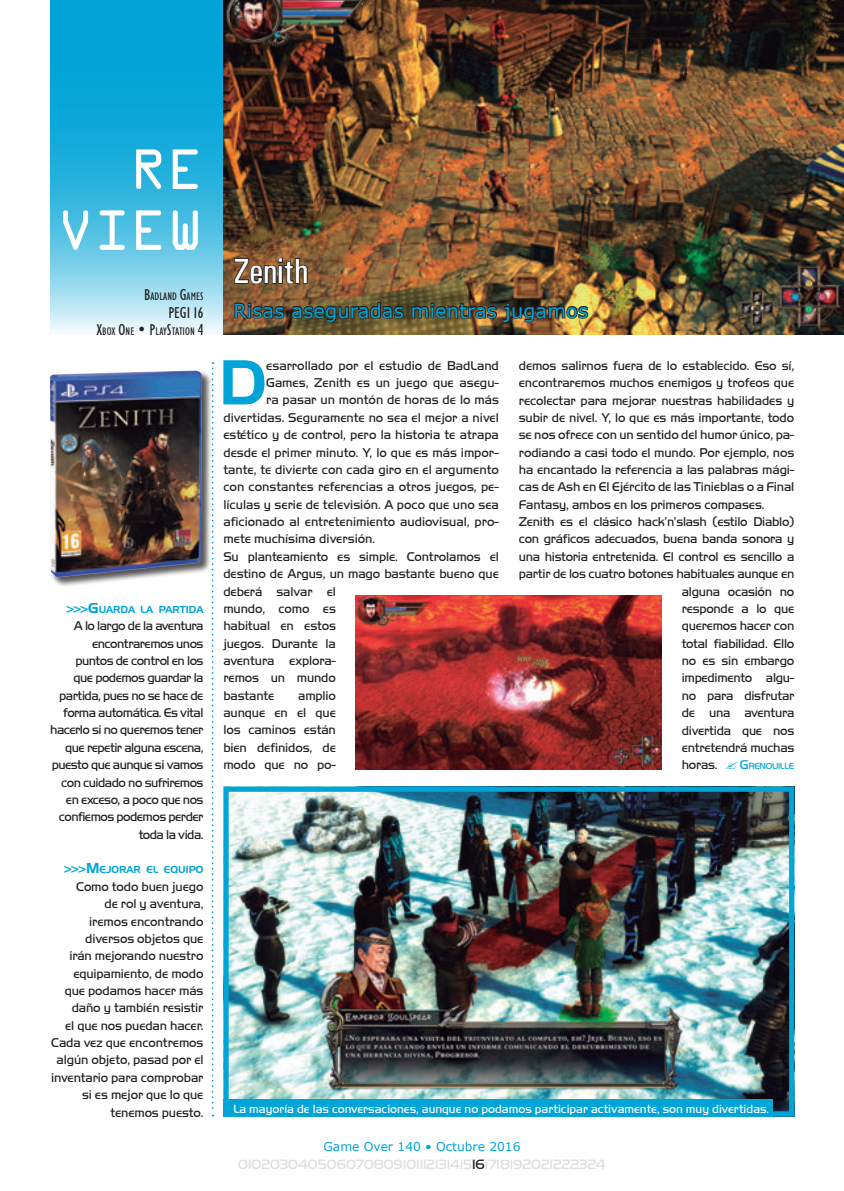
<style>
.page{position:relative;width:844px;height:1191px;background:#fff}
.page>*{position:absolute;margin:0;border:0;box-sizing:border-box;transform-origin:0 0}
.t1{font:61.43px "Handel Gothic BT";color:#00a4d7}
.t2{font:50.75px/60.9px "OCRA Std";color:#fff}
.t3{font:500 condensed 35px "Univers";color:#fff}
.t4{font:19.25px "Verdana";letter-spacing:.01em;color:#00a4d7}
.t5{font:condensed 15.75px "Humanist 521 BT";color:#231f20}
.t6{font:14px "Handel Got D Ligh";color:#dcdddf}
.t7{font:13.12px/17.3px "Handel Got D Ligh";letter-spacing:-.01em;color:#231f20;text-align:right}
.t8{font:13.12px/17.3px "Handel Got D Ligh";letter-spacing:-.04em;color:#231f20;text-align:right}
.t9{font:12.25px "Handel Got D Ligh";color:#fff}
.t10{font:12.25px "Verdana";color:#00a4d7}
.t11{font:condensed 11.03px "Humanist 521 BT";color:#231f20}
.t12{font:9.8px "Handel Gothic BT";color:#00a4d7}
.t13{font:9.1px "Handel Got D Ligh";letter-spacing:-.03em;color:#00a4d7}
.s1{font-size:15.75px}
.s2{font-size:12.25px}
.s3{font-size:14px}
.s4{font-size:13.12px}
.s5{color:#231f20}
</style>
<div class="page">
<svg style="left:50px;top:0;width:173px;height:333px;background:#3db9e0"></svg>
<img style="left:223px;top:0;width:620px;height:335px">
<img style="left:229px;top:792px;width:559px;height:318px">
<div style="left:223px;top:786px;width:571px;height:330px;border:5px solid #00a4d7"></div>
<img style="left:233px;top:301px;width:356px;height:22px">
<svg style="left:233px;top:257px;width:75px;height:28px;background:#5f432b"></svg>
<div style="left:223px;top:1099px;width:550px;height:17px;background:#00a4d7"></div>
<svg style="left:212px;top:362px;width:1px;height:754px"></svg>
<div style="left:50px;top:370px;width:162px;height:217px;background:#231f20;opacity:.75"></div>
<img style="left:50px;top:370px;width:145px;height:206px">
<img style="left:356px;top:595px;width:305px;height:174px">
<h2 class="t2" style="left:57px;top:144px;width:148px;text-indent:73px">RE<br>VIEW</h2>
<p class="t11" style="left:144px;top:290px;width:61px"><span class="s1">B</span>ADLAND <span class="s1">G</span>AMES</p>
<p class="t5" style="left:168px;top:303px;width:37px">PEGI 16</p>
<p class="t11" style="left:96px;top:325px;width:109px"><span class="s1">X</span>BOX <span class="s1">O</span>NE <span class="s1">• P</span>LAY<span class="s1">S</span>TATION <span class="s1">4</span></p>
<p class="t12" style="left:65px;top:603px;width:140px"><span class="s2">&gt;&gt;&gt;</span><span class="s3">G</span>UARDA LA PARTIDA</p>
<p class="t8" style="left:50px;top:617px;width:155px">A lo largo de la aventura encontraremos unos<br>puntos de control en los<br>que podemos guardar la partida, pues no se hace de forma automática. Es vital hacerlo si no queremos tener que repetir alguna escena, puesto que aunque si vamos con cuidado no sufriremos en exceso, a poco que nos confiemos podemos perder toda la vida.</p>
<p class="t12" style="left:63px;top:864px;width:142px"><span class="s2">&gt;&gt;&gt;</span><span class="s3">M</span> EJORAR EL EQUIPO</p>
<p class="t7" style="left:51px;top:878px;width:154px">Como todo buen juego<br>de rol y aventura,<br>iremos encontrando diversos objetos que<br>irán mejorando nuestro equipamiento, de modo que podamos hacer más daño y también resistir<br>el que nos puedan hacer.<br>Cada vez que encontremos algún objeto, pasad por el inventario para comprobar si es mejor que lo que tenemos puesto.</p>
<h3 class="t3" style="left:233px;top:250px;width:76px">Zenith</h3>
<h3 class="t4" style="left:233px;top:297px;width:356px">Risas aseguradas mientras jugamos</h3>
<h1 class="t1" style="left:219px;top:345px;width:49px">D</h1>
<p class="t7" style="left:266px;top:357px;width:234px">esarrollado por el estudio de BadLand</p>
<p class="t7" style="left:518px;top:357px;width:277px">demos salirnos fuera de lo establecido. Eso sí,</p>
<p class="t7" style="left:518px;top:374px;width:277px">encontraremos muchos enemigos y trofeos que</p>
<p class="t7" style="left:518px;top:391px;width:277px">recolectar para mejorar nuestras habilidades y</p>
<p class="t7" style="left:518px;top:409px;width:277px">subir de nivel. Y, lo que es más importante, todo</p>
<p class="t7" style="left:518px;top:426px;width:277px">se nos ofrece con un sentido del humor único, pa-</p>
<p class="t7" style="left:518px;top:444px;width:277px">rodiando a casi todo el mundo. Por ejemplo, nos</p>
<p class="t7" style="left:518px;top:461px;width:277px">ha encantado la referencia a las palabras mági-</p>
<p class="t7" style="left:518px;top:478px;width:277px">cas de Ash en El Ejército de las Tinieblas o a Final</p>
<p class="t7" style="left:518px;top:496px;width:247px">Fantasy, ambos en los primeros compases.</p>
<p class="t7" style="left:518px;top:513px;width:277px">Zenith es el clásico hack’n’slash (estilo Diablo)</p>
<p class="t7" style="left:518px;top:530px;width:277px">con gráficos adecuados, buena banda sonora y</p>
<p class="t7" style="left:518px;top:548px;width:277px">una historia entretenida. El control es sencillo a</p>
<p class="t7" style="left:518px;top:565px;width:277px">partir de los cuatro botones habituales aunque en</p>
<p class="t7" style="left:681px;top:582px;width:114px">alguna ocasión no</p>
<p class="t7" style="left:681px;top:600px;width:114px">responde a lo que</p>
<p class="t7" style="left:681px;top:617px;width:114px">queremos hacer con</p>
<p class="t7" style="left:681px;top:635px;width:114px">total fiabilidad. Ello</p>
<p class="t7" style="left:681px;top:652px;width:114px">no es sin embargo</p>
<p class="t7" style="left:681px;top:669px;width:114px">impedimento algu-</p>
<p class="t7" style="left:681px;top:687px;width:114px">no para disfrutar</p>
<p class="t7" style="left:681px;top:704px;width:114px">de una aventura</p>
<p class="t7" style="left:681px;top:721px;width:114px">divertida que nos</p>
<p class="t7" style="left:681px;top:739px;width:114px">entretendrá muchas</p>
<p class="t7" style="left:681px;top:756px;width:37px">horas.</p>
<p class="t13" style="left:739px;top:761px;width:56px"><span class="s4">G</span>RENOUILLE</p>
<p class="t7" style="left:266px;top:374px;width:234px">Games, Zenith es un juego que asegu-</p>
<p class="t7" style="left:266px;top:391px;width:234px">ra pasar un montón de horas de lo más</p>
<p class="t7" style="left:223px;top:409px;width:277px">divertidas. Seguramente no sea el mejor a nivel</p>
<p class="t7" style="left:223px;top:426px;width:277px">estético y de control, pero la historia te atrapa</p>
<p class="t7" style="left:223px;top:443px;width:277px">desde el primer minuto. Y, lo que es más impor-</p>
<p class="t7" style="left:223px;top:461px;width:277px">tante, te divierte con cada giro en el argumento</p>
<p class="t7" style="left:223px;top:478px;width:277px">con constantes referencias a otros juegos, pe-</p>
<p class="t7" style="left:223px;top:496px;width:277px">lículas y serie de televisión. A poco que uno sea</p>
<p class="t7" style="left:223px;top:513px;width:277px">aficionado al entretenimiento audiovisual, pro-</p>
<p class="t7" style="left:223px;top:530px;width:153px">mete muchísima diversión.</p>
<p class="t7" style="left:223px;top:548px;width:277px">Su planteamiento es simple. Controlamos el</p>
<p class="t7" style="left:223px;top:565px;width:277px">destino de Argus, un mago bastante bueno que</p>
<p class="t7" style="left:223px;top:582px;width:114px">deberá salvar el</p>
<p class="t7" style="left:223px;top:600px;width:114px">mundo, como es</p>
<p class="t7" style="left:223px;top:617px;width:114px">habitual en estos</p>
<p class="t7" style="left:223px;top:634px;width:114px">juegos. Durante la</p>
<p class="t7" style="left:223px;top:652px;width:114px">aventura explora-</p>
<p class="t7" style="left:223px;top:669px;width:114px">remos un mundo</p>
<p class="t7" style="left:223px;top:687px;width:52px">bastante</p>
<p class="t7" style="left:223px;top:687px;width:114px;text-align:justify;text-indent:75px">amplio aunque en el que los caminos están bien definidos, de modo que no po-</p>
<p class="t9" style="left:233px;top:1101px;width:537px">La mayoría de las conversaciones, aunque no podamos participar activamente, son muy divertidas.</p>
<p class="t10" style="left:323px;top:1138px;width:198px">Game Over 140 • Octubre 2016</p>
<p class="t6" style="left:238px;top:1156px;width:369px">010203040506070809101112131415<span class="s5">16</span>1718192021222324</p>
</div>
